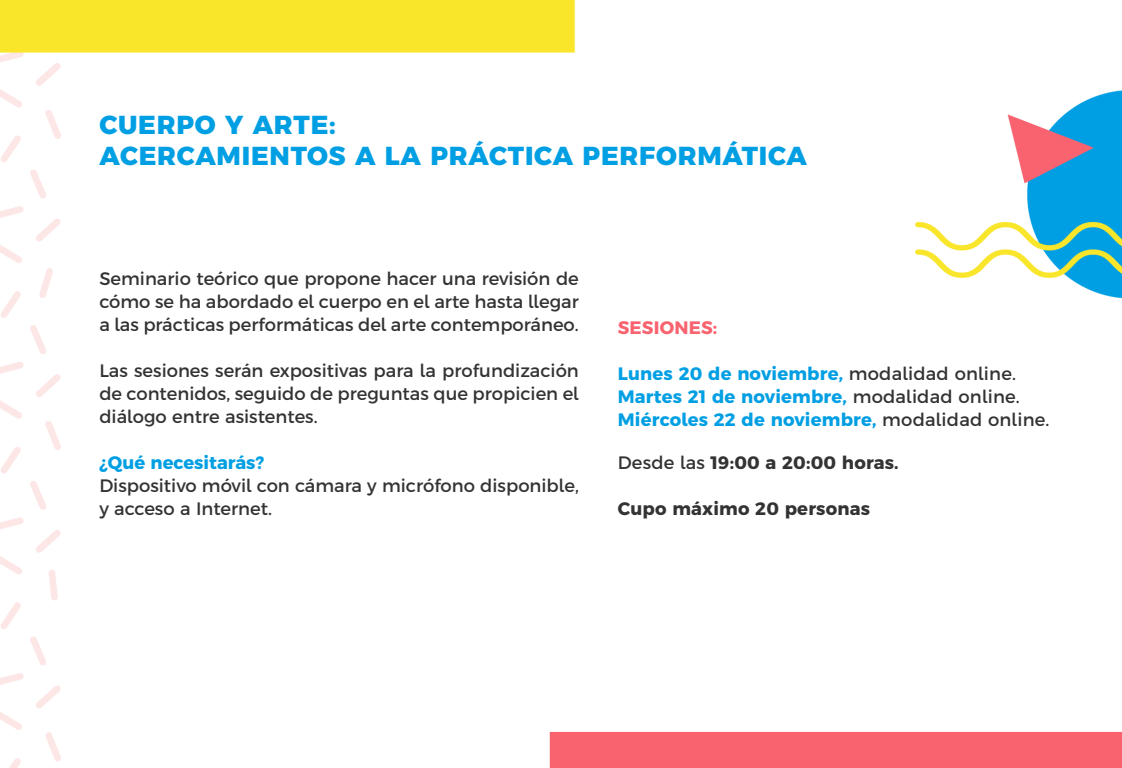
<style>
.page{position:relative;width:1122px;height:768px;background:#fff}
.page>*{position:absolute;margin:0;border:0;box-sizing:border-box;transform-origin:0 0}
.t1{font:800 26px/31.2px "Argentum Sans";letter-spacing:.03em;color:#009fe3}
.t2{font:18px/23px "Argentum Sans";color:#333;text-align:justify}
.t3{font:700 18px/23px "Argentum Sans";letter-spacing:.01em;color:#009fe3}
.t4{font:700 18px "Argentum Sans";letter-spacing:.01em;color:#333}
.t5{font:700 18px "Argentum Sans";letter-spacing:.01em;color:#f96370}
.s1{font-weight:400;color:#333}
.s2{font-weight:400}
</style>
<div class="page">
<img style="left:0;top:0;width:1122px;height:768px">
<h1 class="t1" style="left:99px;top:110px;width:709px">CUERPO Y ARTE:<br>ACERCAMIENTOS A LA PRÁCTICA PERFORMÁTICA</h1>
<p class="t2" style="left:99px;top:267px;width:481px">Seminario teórico que propone hacer una revisión de cómo se ha abordado el cuerpo en el arte hasta llegar a las prácticas performáticas del arte contemporáneo.</p>
<p class="t2" style="left:99px;top:359px;width:481px">Las sesiones serán expositivas para la profundización de contenidos, seguido de preguntas que propicien el diálogo entre asistentes.</p>
<p class="t3" style="left:99px;top:451px;width:166px">¿Qué necesitarás?</p>
<p class="t2" style="left:99px;top:474px;width:481px">Dispositivo móvil con cámara y micrófono disponible, y acceso a Internet.</p>
<p class="t5" style="left:618px;top:313px;width:101px">SESIONES:</p>
<p class="t3" style="left:618px;top:362px;width:433px">Lunes 20 de noviembre, <span class="s1">modalidad online.<br></span>Martes 21 de noviembre, <span class="s1">modalidad online.<br></span>Miércoles 22 de noviembre, <span class="s1">modalidad online.</span></p>
<p class="t4" style="left:618px;top:448px;width:282px"><span class="s2">Desde las</span> 19:00 a 20:00 horas.</p>
<p class="t4" style="left:618px;top:494px;width:254px">Cupo máximo 20 personas</p>
</div>
